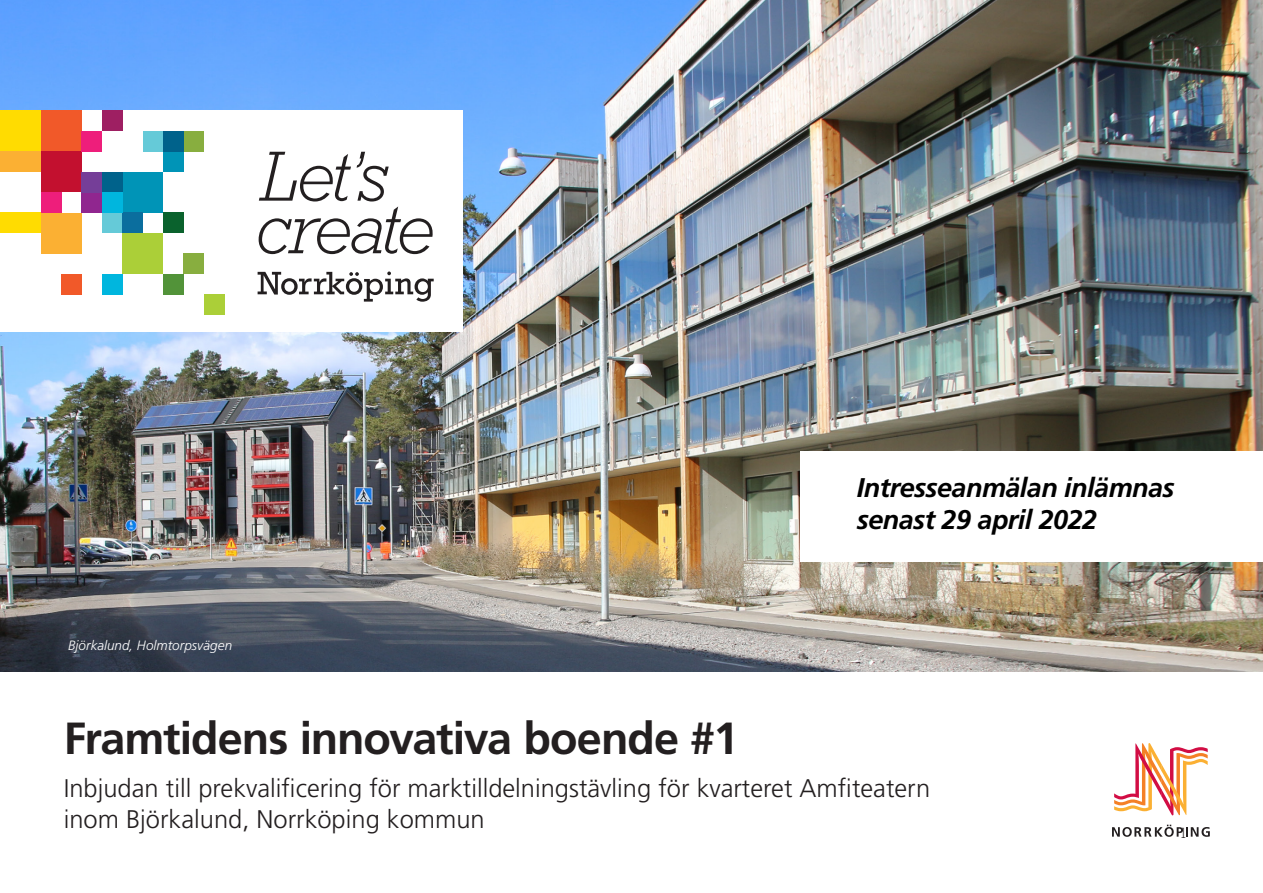
<style>
.page{position:relative;width:1263px;height:893px;background:#fff}
.page>*{position:absolute;margin:0;border:0;box-sizing:border-box;transform-origin:0 0}
.t1{font:700 45px "Frutiger LT Std";letter-spacing:-.02em;color:#231f20}
.t2{font:italic 700 27px/32.4px "Frutiger LT Std";letter-spacing:-.02em;color:#000}
.t3{font:300 25.5px/30.6px "Frutiger LT Std";color:#231f20}
.t4{font:300 15px "Rockwell Std";color:#231f20}
.Brödtext{font:italic 300 13.5px "Frutiger LT Std";letter-spacing:.005em;color:#fff}
</style>
<div class="page">
<img style="left:0;top:0;width:1263px;height:672px">
<div style="left:800px;top:451px;width:463px;height:110px;background:#fff"></div>
<svg style="left:1112px;top:825px;width:98px;height:12px"></svg>
<svg style="left:1114px;top:743px;width:94px;height:72px"></svg>
<div style="left:0;top:111px;width:463px;height:221px;background:#fff"></div>
<div style="left:41px;top:213px;width:41px;height:40px;background:#fbb033"></div>
<div style="left:41px;top:151px;width:41px;height:41px;background:#c3102f"></div>
<div style="left:122px;top:172px;width:41px;height:41px;background:#0094b7"></div>
<div style="left:122px;top:233px;width:41px;height:41px;background:#abcf38"></div>
<div style="left:102px;top:213px;width:20px;height:20px;background:#65cad8"></div>
<div style="left:102px;top:172px;width:20px;height:20px;background:#00628b"></div>
<div style="left:102px;top:274px;width:20px;height:20px;background:#00b6de"></div>
<div style="left:184px;top:131px;width:20px;height:20px;background:#88ae3f"></div>
<div style="left:82px;top:192px;width:20px;height:21px;background:#90268f"></div>
<div style="left:122px;top:213px;width:21px;height:20px;background:#0b6e9e"></div>
<div style="left:102px;top:192px;width:20px;height:21px;background:#00b6de"></div>
<div style="left:41px;top:192px;width:20px;height:21px;background:#ee1e7b"></div>
<div style="left:82px;top:172px;width:20px;height:20px;background:#753e98"></div>
<div style="left:102px;top:111px;width:20px;height:20px;background:#9e1f62"></div>
<div style="left:0;top:151px;width:41px;height:21px;background:#fbb033"></div>
<div style="left:61px;top:274px;width:21px;height:20px;background:#f15929"></div>
<div style="left:163px;top:151px;width:21px;height:21px;background:#0094b7"></div>
<div style="left:41px;top:111px;width:41px;height:40px;background:#f15929"></div>
<div style="left:82px;top:131px;width:20px;height:20px;background:#ee1e7b"></div>
<div style="left:143px;top:131px;width:20px;height:20px;background:#65cad8"></div>
<div style="left:163px;top:131px;width:21px;height:20px;background:#00628b"></div>
<div style="left:163px;top:213px;width:21px;height:20px;background:#0a622d"></div>
<div style="left:0;top:213px;width:41px;height:20px;background:#ffdc01"></div>
<div style="left:0;top:111px;width:41px;height:40px;background:#ffdc01"></div>
<div style="left:163px;top:274px;width:21px;height:20px;background:#529339"></div>
<div style="left:184px;top:253px;width:20px;height:21px;background:#88ae3f"></div>
<div style="left:204px;top:294px;width:21px;height:21px;background:#abcf38"></div>
<svg style="left:258px;top:271px;width:176px;height:31px"></svg>
<svg style="left:259px;top:152px;width:174px;height:102px"></svg>
<p class="Brödtext" style="left:68px;top:638px;width:166px">Björkalund, Holmtorpsvägen</p>
<p class="t1" style="left:64px;top:712px;width:676px">Framtidens innovativa boende #1</p>
<p class="t2" style="left:857px;top:471px;width:319px">Intresseanmälan inlämnas senast 29 april 2022</p>
<p class="t3" style="left:64px;top:774px;width:868px">Inbjudan till prekvalificering för marktilldelningstävling för kvarteret Amfiteatern inom Björkalund, Norrköping kommun</p>
<p class="t4" style="left:1179px;top:824px;width:9px">1</p>
</div>
